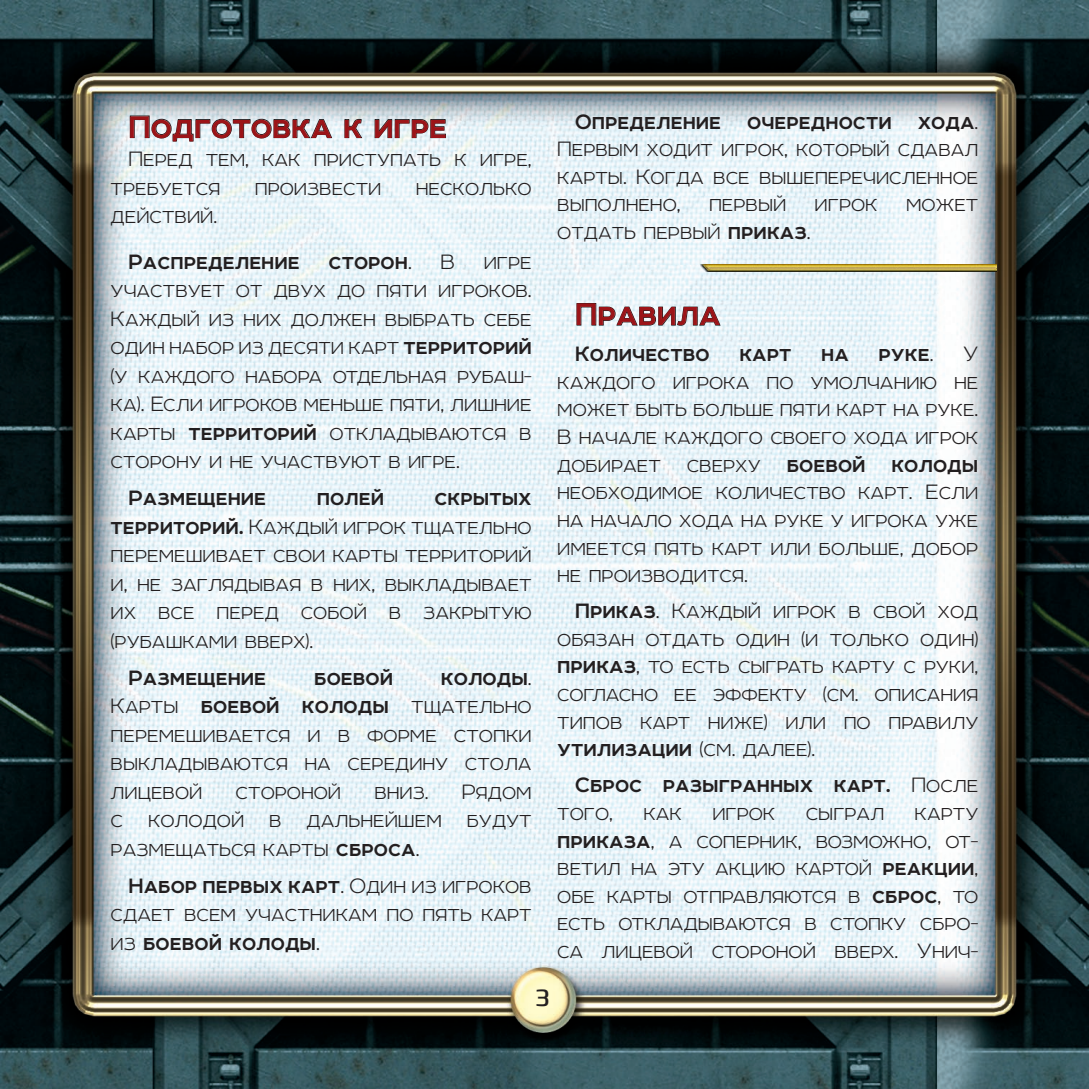
<style>
.page{position:relative;width:1089px;height:1089px;background:#fff}
.page>*{position:absolute;margin:0;border:0;box-sizing:border-box;transform-origin:0 0}
.t1{font:700 36px "Room";color:#9c1418}
.t2{font:100 24px/27.6px "Room";color:#231f20;text-align:justify}
.t3{font:700 24px/27.6px "Room";color:#231f20}
.t4{font:24px "Francker CYR";color:#231f20}
.s1{font-weight:700}
.s2{font-weight:100}
</style>
<div class="page">
<img style="left:0;top:0;width:1089px;height:1089px">
<svg style="left:130px;top:115px;width:202px;height:27px;background:#c2cace"></svg>
<svg style="left:344px;top:119px;width:18px;height:19px"></svg>
<svg style="left:374px;top:119px;width:72px;height:19px"></svg>
<svg style="left:576px;top:303px;width:144px;height:23px"></svg>
<img style="left:700px;top:264px;width:296px;height:7px">
<p class="t1" style="left:129px;top:107px;width:320px">Подготовка к игре</p>
<p class="t2" style="left:111px;top:144px;width:422px;line-height:28.5px;text-indent:18px">Перед тем, как приступать к игре, требуется</p>
<p class="t2" style="left:255px;top:173px;width:128px">произвести</p>
<p class="t2" style="left:416px;top:173px;width:117px">несколько</p>
<p class="t2" style="left:111px;top:202px;width:108px">действий.</p>
<p class="t2" style="left:111px;top:247px;width:422px;line-height:28.5px;text-indent:18px"><span class="s1">Распределение сторон</span>. В игре участвует от двух до пяти игроков.<br>Каждый из них должен выбрать себе один набор из десяти карт <span class="s1">территорий </span>(у каждого набора отдельная рубаш&shy;ка). Если игроков меньше пяти, лишние карты <span class="s1">территорий</span> откладываются в сторону и не участвуют в игре.</p>
<p class="t3" style="left:129px;top:484px;width:139px">Размещение</p>
<p class="t3" style="left:317px;top:484px;width:69px">полей</p>
<p class="t2" style="left:111px;top:483px;width:422px;line-height:28.5px;text-indent:324px"><span class="s1">скрытых территорий.</span> Каждый игрок тщательно перемешивает свои карты территорий и, не заглядывая в них, выкладывает их все перед собой в закрытую (рубашками вверх).</p>
<p class="t3" style="left:129px;top:663px;width:139px">Размещение</p>
<p class="t3" style="left:314px;top:663px;width:80px">боевой</p>
<p class="t2" style="left:111px;top:663px;width:422px;line-height:28.5px;text-indent:330px"><span class="s1">колоды</span>.<br>Карты <span class="s1">боевой колоды</span> тщательно перемешивается и в форме стопки выкладываются на середину стола лицевой</p>
<p class="t2" style="left:236px;top:777px;width:107px">стороной</p>
<p class="t2" style="left:374px;top:777px;width:56px">вниз.</p>
<p class="t2" style="left:111px;top:777px;width:422px;line-height:28.5px;text-indent:351px">Рядом с колодой в дальнейшем будут размещаться карты <span class="s1">сброса</span>.</p>
<p class="t2" style="left:111px;top:871px;width:422px;line-height:28.5px;text-indent:18px"><span class="s1">Набор первых карт</span>. Один из игроков сдает всем участникам по пять карт из <span class="s1">боевой колоды</span>.</p>
<p class="t2" style="left:557px;top:107px;width:422px;text-indent:18px"><span class="s1">Определение очередности хода</span>.<br>Первым ходит игрок, который сдавал карты. Когда все вышеперечисленное выполнено, первый игрок может отдать первый <span class="s1">приказ</span>.</p>
<p class="t1" style="left:575px;top:294px;width:147px">Правила</p>
<p class="t2" style="left:557px;top:340px;width:422px;text-indent:18px"><span class="s1">Количество карт на руке</span>. У каждого игрока по умолчанию не может быть больше пяти карт на руке.<br>В начале каждого своего хода игрок добирает сверху <span class="s1">боевой колоды </span>необходимое количество карт. Если на начало хода на руке у игрока уже имеется пять карт или больше, добор не производится.</p>
<p class="t2" style="left:557px;top:597px;width:422px;text-indent:18px"><span class="s1">Приказ</span>. Каждый игрок в свой ход обязан отдать один (и только один) <span class="s1">приказ</span>, то есть сыграть карту с руки, согласно ее эффекту (см. описания типов карт ниже) или по правилу <span class="s1">утилизации</span> (см. далее).</p>
<p class="t3" style="left:557px;top:771px;width:422px;text-indent:18px">Сброс разыгранных карт. <span class="s2">После того,</span></p>
<p class="t2" style="left:643px;top:799px;width:40px">как</p>
<p class="t2" style="left:712px;top:799px;width:65px">игрок</p>
<p class="t2" style="left:805px;top:799px;width:80px">сыграл</p>
<p class="t2" style="left:557px;top:799px;width:422px;text-indent:357px">карту <span class="s1">приказа</span>, а соперник, возможно, от&shy;ветил на эту акцию картой <span class="s1">реакции</span>, обе карты отправляются в <span class="s1">сброс</span>, то есть откладываются в стопку сбро&shy;са лицевой стороной вверх. Унич-</p>
<p class="t4" style="left:534px;top:983px;width:18px">3</p>
</div>
